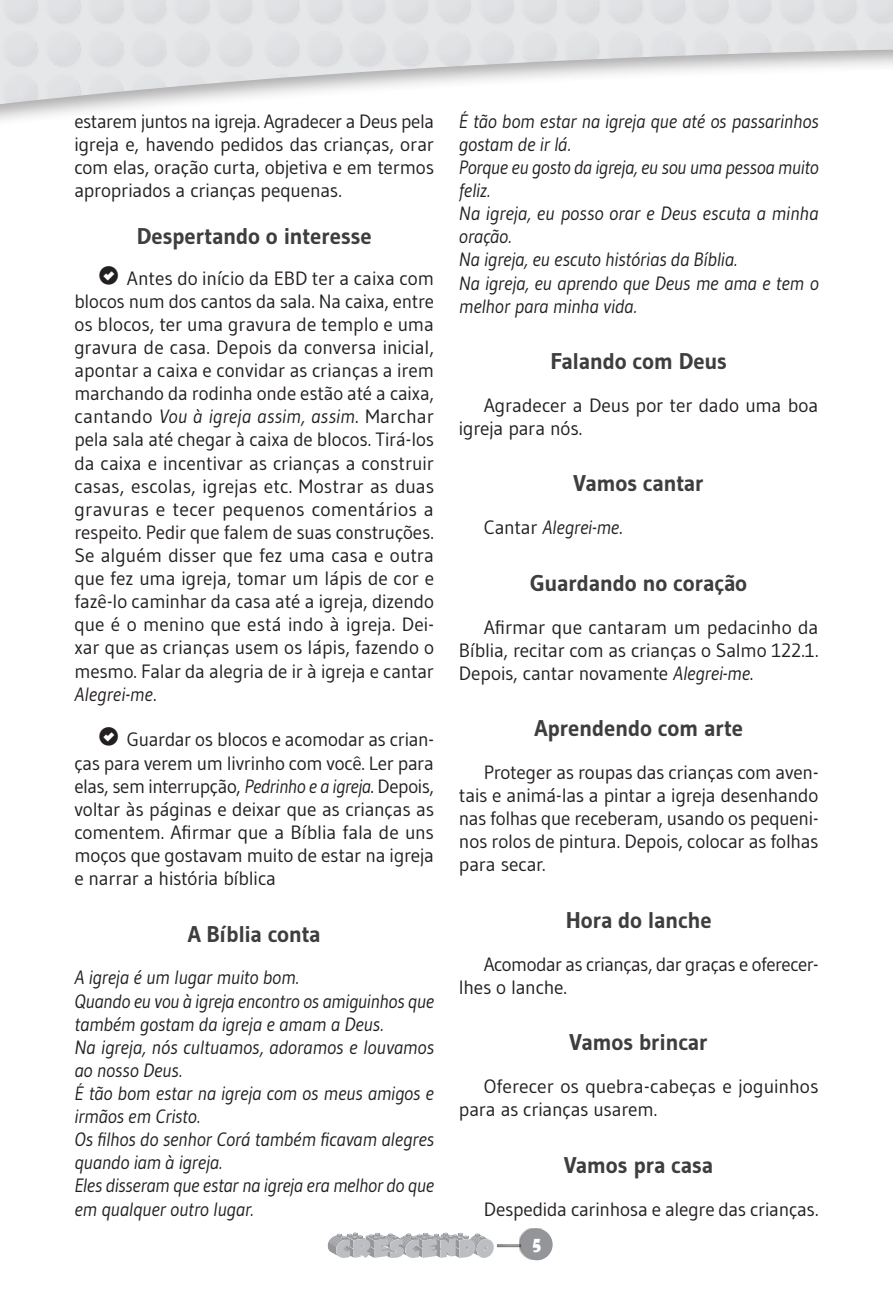
<style>
.page{position:relative;width:893px;height:1290px;background:#fff}
.page>*{position:absolute;margin:0;border:0;box-sizing:border-box;transform-origin:0 0}
.SUB{font:700 22.75px "Gudea";letter-spacing:-.015em;color:#3e3e3f}
.texto{font:19.25px/23.1px "Gudea";letter-spacing:-.01em;color:#231f20;text-align:justify}
.texto_bilbia{font:italic 19.25px/23.1px "Gudea";letter-spacing:-.015em;color:#231f20}
.texto-2{font:italic 19.25px "Gudea";letter-spacing:-.015em;color:#231f20}
.t1{font:17.5px "Showcard Gothic";color:#fff}
.s1{font-style:italic}
.s2{font-style:normal}
</style>
<div class="page">
<div style="left:494px;top:1241px;width:43px;height:7px;background:#231f20;opacity:.75"></div>
<div style="left:519px;top:1228px;width:32px;height:31px;background:#231f20;opacity:.5"></div>
<div style="left:521px;top:1229px;width:32px;height:31px;background:#939598;border-radius:50%"></div>
<div style="left:325px;top:1229px;width:172px;height:31px;background:#fff"></div>
<svg style="left:328px;top:1232px;width:166px;height:26px"></svg>
<p class="texto" style="left:74px;top:109px;width:361px">estarem juntos na igreja. Agradecer a Deus pela igreja e, havendo pedidos das crianças, orar com elas, oração curta, objetiva e em termos apropriados a crianças pequenas.</p>
<p class="SUB" style="left:137px;top:221px;width:236px">Despertando o interesse</p>
<p class="texto" style="left:74px;top:266px;width:361px;text-indent:25px">□ Antes do início da EBD ter a caixa com blocos num dos cantos da sala. Na caixa, entre os blocos, ter uma gravura de templo e uma gravura de casa. Depois da conversa inicial, apontar a caixa e convidar as crianças a irem marchando da rodinha onde estão até a caixa, cantando <span class="s1">Vou à igreja assim, assim</span>. Marchar pela sala até chegar à caixa de blocos. Tirá-los da caixa e incentivar as crianças a construir casas, escolas, igrejas etc. Mostrar as duas gravuras e tecer pequenos comentários a respeito. Pedir que falem de suas construções.<br>Se alguém disser que fez uma casa e outra que fez uma igreja, tomar um lápis de cor e fazê-lo caminhar da casa até a igreja, dizendo que é o menino que está indo à igreja. Dei&shy;xar que as crianças usem os lápis, fazendo o mesmo. Falar da alegria de ir à igreja e cantar <span class="s1">Alegrei-me</span>.</p>
<p class="texto" style="left:74px;top:728px;width:361px;text-indent:25px">□ Guardar os blocos e acomodar as crian&shy;ças para verem um livrinho com você. Ler para elas, sem interrupção, <span class="s1">Pedrinho e a igreja</span>. Depois, voltar às páginas e deixar que as crianças as comentem. Afirmar que a Bíblia fala de uns moços que gostavam muito de estar na igreja e narrar a história bíblica</p>
<p class="SUB" style="left:188px;top:919px;width:134px">A Bíblia conta</p>
<p class="texto_bilbia" style="left:74px;top:966px;width:226px">A igreja é um lugar muito bom.</p>
<p class="texto_bilbia" style="left:74px;top:989px;width:361px">Quando eu vou à igreja encontro os amiguinhos que também gostam da igreja e amam a Deus.</p>
<p class="texto_bilbia" style="left:74px;top:1035px;width:361px">Na igreja, nós cultuamos, adoramos e louvamos ao nosso Deus.</p>
<p class="texto_bilbia" style="left:74px;top:1081px;width:361px">É tão bom estar na igreja com os meus amigos e irmãos em Cristo.</p>
<p class="texto_bilbia" style="left:74px;top:1127px;width:361px">Os filhos do senhor Corá também ficavam alegres quando iam à igreja.</p>
<p class="texto_bilbia" style="left:74px;top:1174px;width:361px">Eles disseram que estar na igreja era melhor do que em qualquer outro lugar.</p>
<p class="texto_bilbia" style="left:459px;top:109px;width:361px">É tão bom estar na igreja que até os passarinhos gostam de ir lá.</p>
<p class="texto_bilbia" style="left:459px;top:155px;width:361px">Porque eu gosto da igreja, eu sou uma pessoa muito feliz.</p>
<p class="texto_bilbia" style="left:459px;top:202px;width:361px">Na igreja, eu posso orar e Deus escuta a minha oração.</p>
<p class="texto_bilbia" style="left:459px;top:248px;width:280px">Na igreja, eu escuto histórias da Bíblia.</p>
<p class="texto_bilbia" style="left:459px;top:271px;width:361px">Na igreja, eu aprendo que Deus me ama e tem o melhor para minha vida.</p>
<p class="SUB" style="left:550px;top:347px;width:178px">Falando com Deus</p>
<p class="texto" style="left:459px;top:393px;width:361px;text-indent:25px">Agradecer a Deus por ter dado uma boa igreja para nós.</p>
<p class="SUB" style="left:574px;top:469px;width:132px">Vamos cantar</p>
<p class="texto-2" style="left:484px;top:516px;width:140px"><span class="s2">Cantar</span> Alegrei-me<span class="s2">.</span></p>
<p class="SUB" style="left:530px;top:568px;width:219px">Guardando no coração</p>
<p class="texto" style="left:459px;top:615px;width:361px;text-indent:25px">Afirmar que cantaram um pedacinho da Bíblia, recitar com as crianças o Salmo 122.1.<br>Depois, cantar novamente <span class="s1">Alegrei-me</span>.</p>
<p class="SUB" style="left:534px;top:714px;width:210px">Aprendendo com arte</p>
<p class="texto" style="left:459px;top:760px;width:361px;text-indent:25px">Proteger as roupas das crianças com aven&shy;tais e animá-las a pintar a igreja desenhando nas folhas que receberam, usando os pequeni&shy;nos rolos de pintura. Depois, colocar as folhas para secar.</p>
<p class="SUB" style="left:566px;top:906px;width:148px">Hora do lanche</p>
<p class="texto" style="left:459px;top:952px;width:361px;text-indent:25px">Acomodar as crianças, dar graças e oferecer&shy;lhes o lanche.</p>
<p class="SUB" style="left:570px;top:1028px;width:140px">Vamos brincar</p>
<p class="texto" style="left:459px;top:1074px;width:361px;text-indent:25px">Oferecer os quebra-cabeças e joguinhos para as crianças usarem.</p>
<p class="SUB" style="left:564px;top:1150px;width:151px">Vamos pra casa</p>
<p class="texto" style="left:484px;top:1197px;width:336px">Despedida carinhosa e alegre das crianças.</p>
<p class="t1" style="left:532px;top:1233px;width:10px">5</p>
</div>
